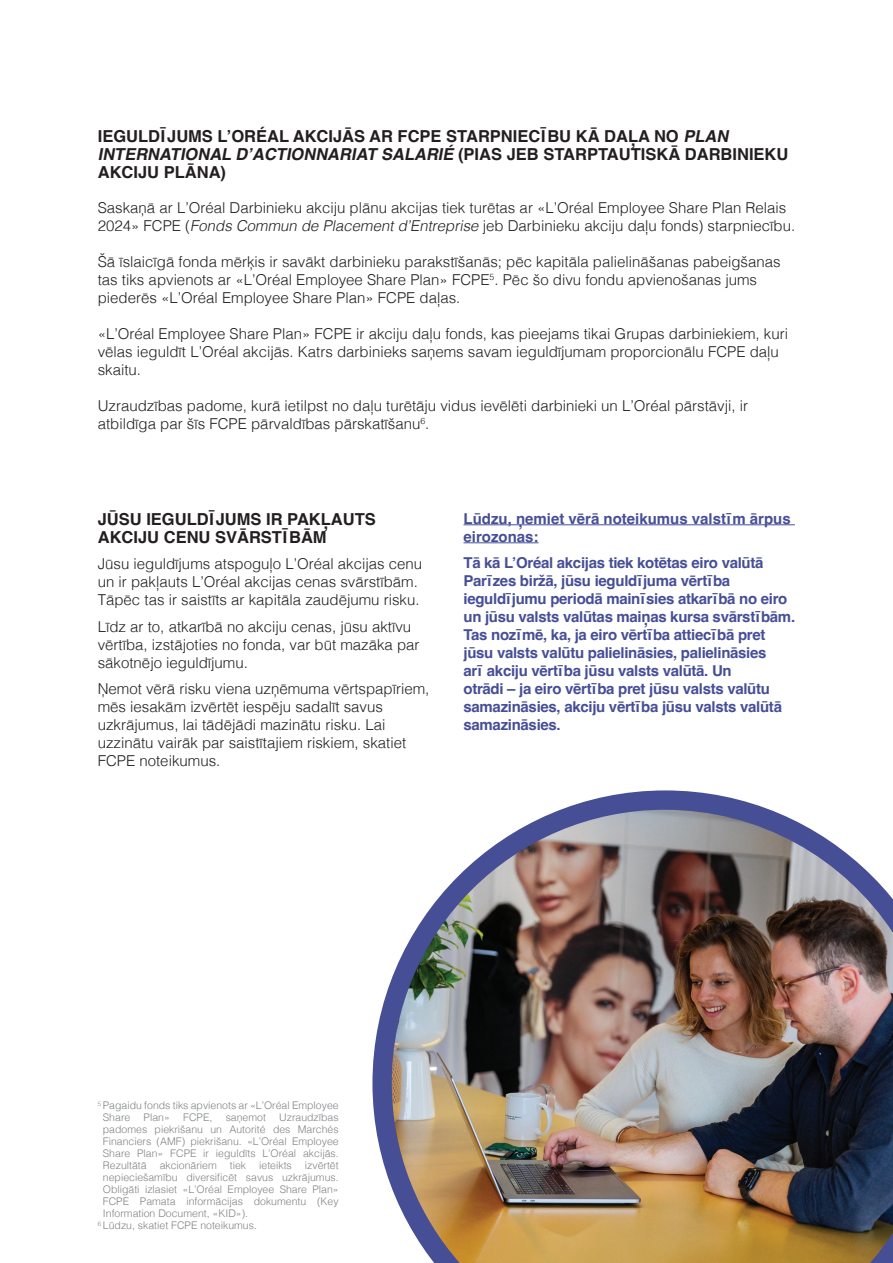
<style>
.page{position:relative;width:893px;height:1263px;background:#fff}
.page>*{position:absolute;margin:0;border:0;box-sizing:border-box;transform-origin:0 0}
.t1{font:700 16.5px/18px "Helvetica";color:#231f20}
.t2{font:300 15px/18px "Helvetica";color:#231f20}
.t3{font:700 15px/18px "Helvetica";letter-spacing:-.02em;color:#464f96}
.t4{font:700 15px/18px "Helvetica";color:#464f96}
.t5{font:300 10.5px/12px "Helvetica";color:#808285}
.s1{font-style:italic}
</style>
<div class="page">
<svg style="left:372px;top:790px;width:399px;height:398px"></svg>
<img style="left:392px;top:810px;width:501px;height:453px">
<hr style="left:463px;top:524px;width:332px;height:1px;background:#464f96">
<hr style="left:463px;top:542px;width:75px;height:1px;background:#464f96">
<p class="t1" style="left:98px;top:129px;width:692px">IEGULDĪJUMS L’ORÉAL AKCIJĀS AR FCPE STARPNIECĪBU KĀ DAĻA NO <span class="s1">PLAN<br>INTERNATIONAL D’ACTIONNARIAT SALARIÉ</span> ( P I A S J E B S TA R P TA U T I S K Ā D A R B I N I E K U<br>AKCIJU PLĀNA)</p>
<p class="t2" style="left:98px;top:197px;width:699px">Saskaņā ar L’Oréal Darbinieku akciju plānu akcijas tiek turētas ar «L’Oréal Employee Share Plan Relais<br>2024» FCPE (<span class="s1">FondsCommun de Placementd’Entreprise</span> jeb Darbinieku akciju daļu fonds) starpniecību.</p>
<p class="t2" style="left:98px;top:251px;width:684px">Šā īslaicīgā fonda mērķis ir savākt darbinieku parakstīšanās; pēc kapitāla palielināšanas pabeigšanas tas tiks apvienots ar «L’Oréal Employee Share Plan» FCPE<sup>5</sup>. Pēc šo divu fondu apvienošanas jums piederēs «L’Oréal Employee Share Plan» FCPE daļas.</p>
<p class="t2" style="left:98px;top:323px;width:692px">«L’Oréal Employee Share Plan» FCPE ir akciju daļu fonds, kas pieejams tikai Grupas darbiniekiem, kuri vēlas ieguldīt L’Oréal akcijās. Katrs darbinieks saņems savam ieguldījumam proporcionālu FCPE daļu skaitu.</p>
<p class="t2" style="left:98px;top:395px;width:652px">Uzraudzības padome, kurā ietilpst no daļu turētāju vidus ievēlēti darbinieki un L’Oréal pārstāvji, ir atbildīga par šīs FCPE pārvaldības pārskatīšanu<sup>6</sup>.</p>
<p class="t1" style="left:98px;top:512px;width:280px">JŪSU IEGULDĪJUMS IR PAKĻAUTS<br>AKCIJU CENU SVĀRSTĪBĀM</p>
<p class="t2" style="left:98px;top:554px;width:326px">Jūsu ieguldījums atspoguļo L’Oréal akcijas cenu un ir pakļauts L’Oréal akcijas cenas svārstībām.<br>Tāpēc tas ir saistīts ar kapitāla zaudējumu risku.</p>
<p class="t2" style="left:98px;top:616px;width:323px">Līdz ar to, atkarībā no akciju cenas, jūsu aktīvu vērtība, izstājoties no fonda, var būt mazāka par sākotnējo ieguldījumu.</p>
<p class="t2" style="left:98px;top:679px;width:333px">Ņemot vērā risku viena uzņēmuma vērtspapīriem, mēs iesakām izvērtēt iespēju sadalīt savus uzkrājumus, lai tādējādi mazinātu risku. Lai uzzinātu vairāk par saistītajiem riskiem, skatiet FCPE noteikumus.</p>
<p class="t4" style="left:463px;top:511px;width:329px">Lūdzu, ņemiet vērā noteikumus valstīm ārpus eirozonas:</p>
<p class="t3" style="left:463px;top:556px;width:333px">Tā kā L’Oréal akcijas tiek kotētas eiro valūtā Parīzes biržā, jūsu ieguldījuma vērtība ieguldījumu periodā mainīsies atkarībā no eiro un jūsu valsts valūtas maiņas kursa svārstībām.<br>Tas nozīmē, ka, ja eiro vērtība attiecībā pret jūsu valsts valūtu palielināsies, palielināsies<br>arī akciju vērtība jūsu valsts valūtā. Un<br>otrādi – ja eiro vērtība pret jūsu valsts valūtu samazināsies, akciju vērtība jūsu valsts valūtā samazināsies.</p>
<p class="t5" style="left:103px;top:1099px;width:237px;text-indent:-5px"><sup>5</sup> Pagaidu fonds tiks apvienots ar «L’Oréal Employee<br>Share</p>
<p class="t5" style="left:144px;top:1111px;width:28px">Plan»</p>
<p class="t5" style="left:183px;top:1111px;width:31px">FCPE,</p>
<p class="t5" style="left:226px;top:1111px;width:42px">saņemot</p>
<p class="t5" style="left:103px;top:1111px;width:237px;text-align:justify;text-indent:176px">Uzraudzības padomes piekrišanu un Autorité des Marchés Financiers (AMF) piekrišanu. «L’Oréal Employee Share Plan» FCPE ir ieguldīts L’Oréal akcijās.<br>Rezultātā akcionāriem tiek ieteikts izvērtēt nepieciešamību diversificēt savus uzkrājumus.<br>Obligāti izlasiet «L’Oréal Employee Share Plan» FCPE Pamata informācijas dokumentu (Key Information Document, «KID»).</p>
<p class="t5" style="left:98px;top:1219px;width:161px"><sup>6</sup> Lūdzu, skatiet FCPE noteikumus.</p>
</div>
